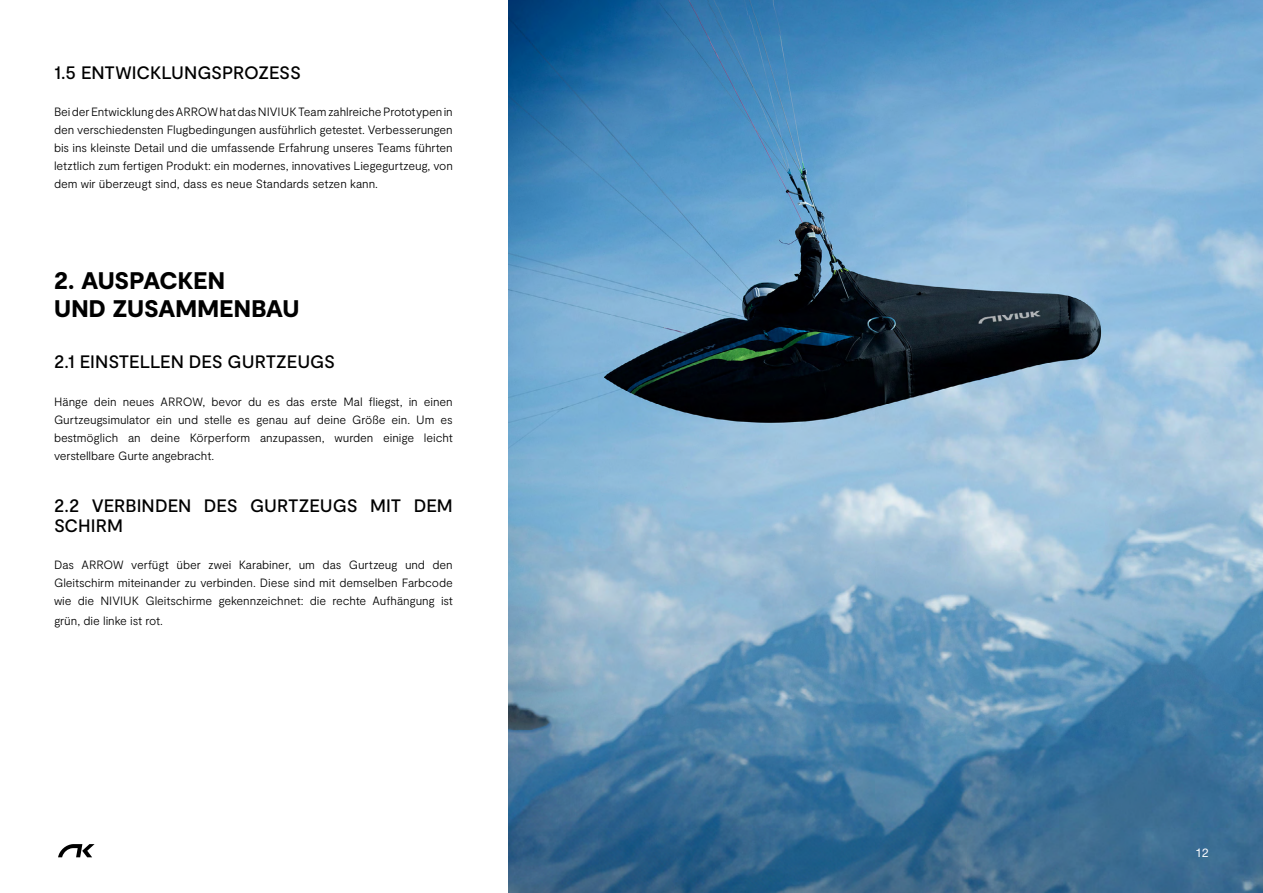
<style>
.page{position:relative;width:1263px;height:893px;background:#fff}
.page>*{position:absolute;margin:0;border:0;box-sizing:border-box;transform-origin:0 0}
.t1{font:900 24px/28.8px "Moderat";letter-spacing:-.005em;color:#000}
.t2{font:500 18px/19.5px "Moderat";letter-spacing:-.005em;color:#000}
.t3{font:300 12px/18px "Moderat";letter-spacing:-.01em;color:#000;text-align:justify}
.t4{font:12px "Helvetica Neue LT Std";color:#fff}
</style>
<div class="page">
<img style="left:508px;top:0;width:755px;height:893px">
<svg style="left:58px;top:844px;width:37px;height:13px"></svg>
<h2 class="t2" style="left:54px;top:64px;width:249px">1.5 ENTWICKLUNGSPROZESS</h2>
<p class="t3" style="left:54px;top:103px;width:400px">Bei der Entwicklung des ARROW hat das NIVIUK Team zahlreiche Prototypen in den verschiedensten Flugbedingungen ausführlich getestet. Verbesserungen bis ins kleinste Detail und die umfassende Erfahrung unseres Teams führten letztlich zum fertigen Produkt: ein modernes, innovatives Liegegurtzeug, von dem wir überzeugt sind, dass es neue Standards setzen kann.</p>
<h1 class="t1" style="left:54px;top:267px;width:247px">2. AUSPACKEN<br>UND ZUSAMMENBAU</h1>
<h2 class="t2" style="left:54px;top:353px;width:283px">2.1 EINSTELLEN DES GURTZEUGS</h2>
<p class="t3" style="left:54px;top:393px;width:400px">Hänge dein neues ARROW, bevor du es das erste Mal fliegst, in einen Gurtzeugsimulator ein und stelle es genau auf deine Größe ein. Um es bestmöglich an deine Körperform anzupassen, wurden einige leicht verstellbare Gurte angebracht.</p>
<h2 class="t2" style="left:54px;top:497px;width:400px">2.2 VERBINDEN DES GURTZEUGS MIT DEM<br>SCHIRM</h2>
<p class="t3" style="left:54px;top:556px;width:400px">Das ARROW verfügt über zwei Karabiner, um das Gurtzeug und den Gleitschirm miteinander zu verbinden. Diese sind mit demselben Farbcode wie die NIVIUK Gleitschirme gekennzeichnet: die rechte Aufhängung ist</p>
<p class="t3" style="left:54px;top:612px;width:110px">grün, die linke ist rot.</p>
<p class="t4" style="left:1195px;top:845px;width:15px">12</p>
</div>
